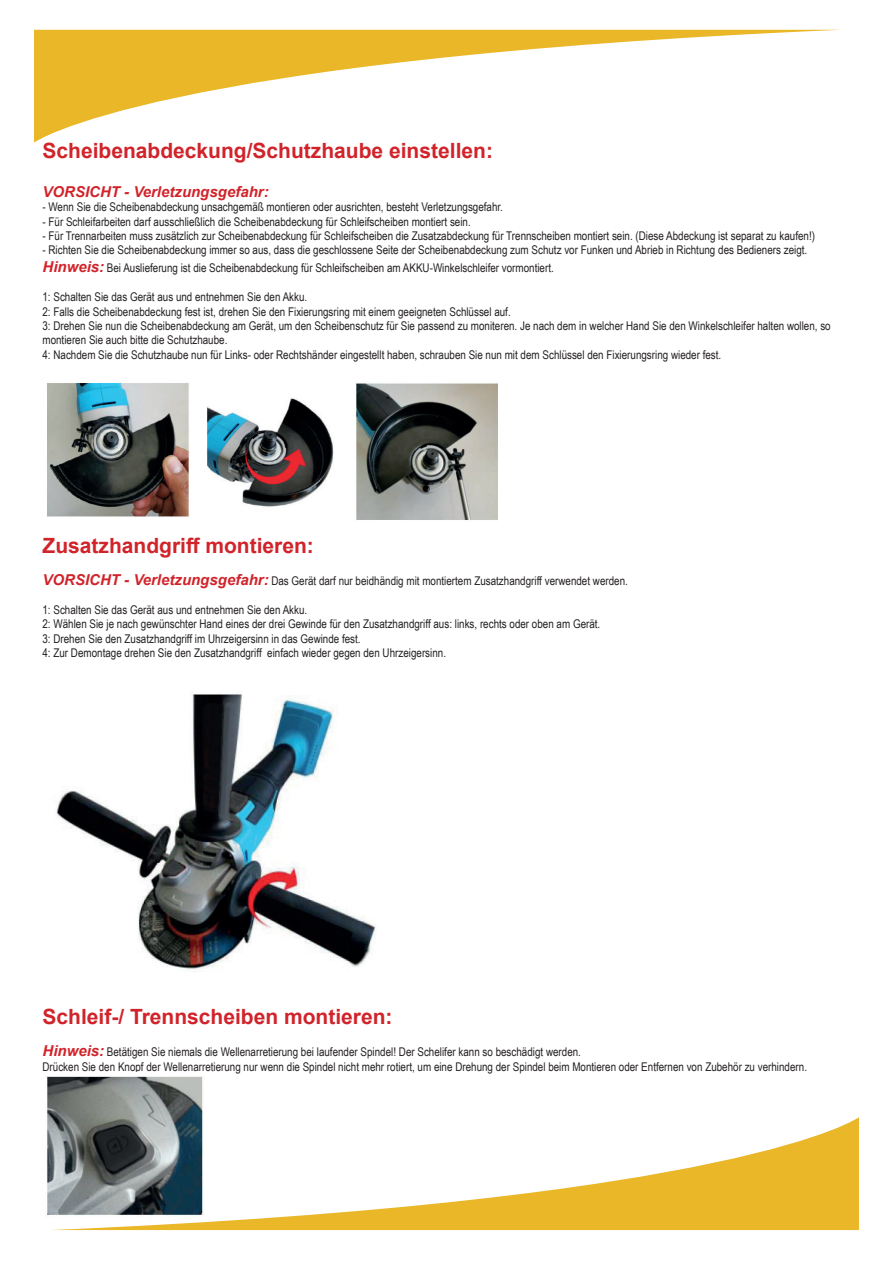
<style>
.page{position:relative;width:893px;height:1263px;background:#fff}
.page>*{position:absolute;margin:0;border:0;box-sizing:border-box;transform-origin:0 0}
.t1{font:700 21px "Arial";color:#d1232a}
.t2{font:italic 700 15px "Arial";color:#d1232a}
.t3{font:12px/14.4px "Arial Narrow";color:#231f20}
.s1{font-family:"Arial";font-weight:700;font-style:italic;font-size:15px;color:#d1232a}
</style>
<div class="page">
<svg style="left:34px;top:30px;width:801px;height:113px"></svg>
<svg style="left:53px;top:1117px;width:806px;height:113px"></svg>
<img style="left:47px;top:383px;width:451px;height:137px">
<img style="left:46px;top:1076px;width:168px;height:144px">
<img style="left:56px;top:694px;width:320px;height:278px">
<h1 class="t1" style="left:43px;top:136px;width:452px">Scheibenabdeckung/Schutzhaube einstellen:</h1>
<p class="t2" style="left:43px;top:182px;width:228px">VORSICHT - Verletzungsgefahr:</p>
<p class="t3" style="left:43px;top:199px;width:462px">- Wenn Sie die Scheibenabdeckung unsachgemäß montieren oder ausrichten, besteht Verletzungsgefahr.</p>
<p class="t3" style="left:43px;top:214px;width:430px">- Für Schleifarbeiten darf ausschließlich die Scheibenabdeckung für Schleifscheiben montiert sein.</p>
<p class="t3" style="left:43px;top:228px;width:774px">- Für Trennarbeiten muss zusätzlich zur Scheibenabdeckung für Schleifscheiben die Zusatzabdeckung für Trennscheiben montiert sein. (Diese Abdeckung ist separat zu kaufen!)</p>
<p class="t3" style="left:43px;top:241px;width:766px;line-height:18px">- Richten Sie die Scheibenabdeckung immer so aus, dass die geschlossene Seite der Scheibenabdeckung zum Schutz vor Funken und Abrieb in Richtung des Bedieners zeigt.<br><span class="s1">Hinweis:</span> Bei Auslieferung ist die Scheibenabdeckung für Schleifscheiben am AKKU-Winkelschleifer vormontiert.</p>
<p class="t3" style="left:43px;top:289px;width:790px">1: Schalten Sie das Gerät aus und entnehmen Sie den Akku.<br>2: Falls die Scheibenabdeckung fest ist, drehen Sie den Fixierungsring mit einem geeigneten Schlüssel auf.<br>3: Drehen Sie nun die Scheibenabdeckung am Gerät, um den Scheibenschutz für Sie passend zu moniteren. Je nach dem in welcher Hand Sie den Winkelschleifer halten wollen, so montieren Sie auch bitte die Schutzhaube.<br>4: Nachdem Sie die Schutzhaube nun für Links- oder Rechtshänder eingestellt haben, schrauben Sie nun mit dem Schlüssel den Fixierungsring wieder fest.</p>
<h1 class="t1" style="left:43px;top:530px;width:273px">Zusatzhandgriff montieren:</h1>
<p class="t3" style="left:43px;top:573px;width:587px"><span class="s1">VORSICHT - Verletzungsgefahr:</span> Das Gerät darf nur beidhändig mit montiertem Zusatzhandgriff verwendet werden.</p>
<p class="t3" style="left:43px;top:602px;width:559px">1: Schalten Sie das Gerät aus und entnehmen Sie den Akku.<br>2: Wählen Sie je nach gewünschter Hand eines der drei Gewinde für den Zusatzhandgriff aus: links, rechts oder oben am Gerät.<br>3: Drehen Sie den Zusatzhandgriff im Uhrzeigersinn in das Gewinde fest.<br>4: Zur Demontage drehen Sie den Zusatzhandgriff einfach wieder gegen den Uhrzeigersinn.</p>
<h1 class="t1" style="left:43px;top:1001px;width:352px">Schleif-/ Trennscheiben montieren:</h1>
<p class="t3" style="left:43px;top:1044px;width:766px"><span class="s1">Hinweis:</span> Betätigen Sie niemals die Wellenarretierung bei laufender Spindel! Der Schelifer kann so beschädigt werden.<br>Drücken Sie den Knopf der Wellenarretierung nur wenn die Spindel nicht mehr rotiert, um eine Drehung der Spindel beim Montieren oder Entfernen von Zubehör zu verhindern.</p>
</div>
